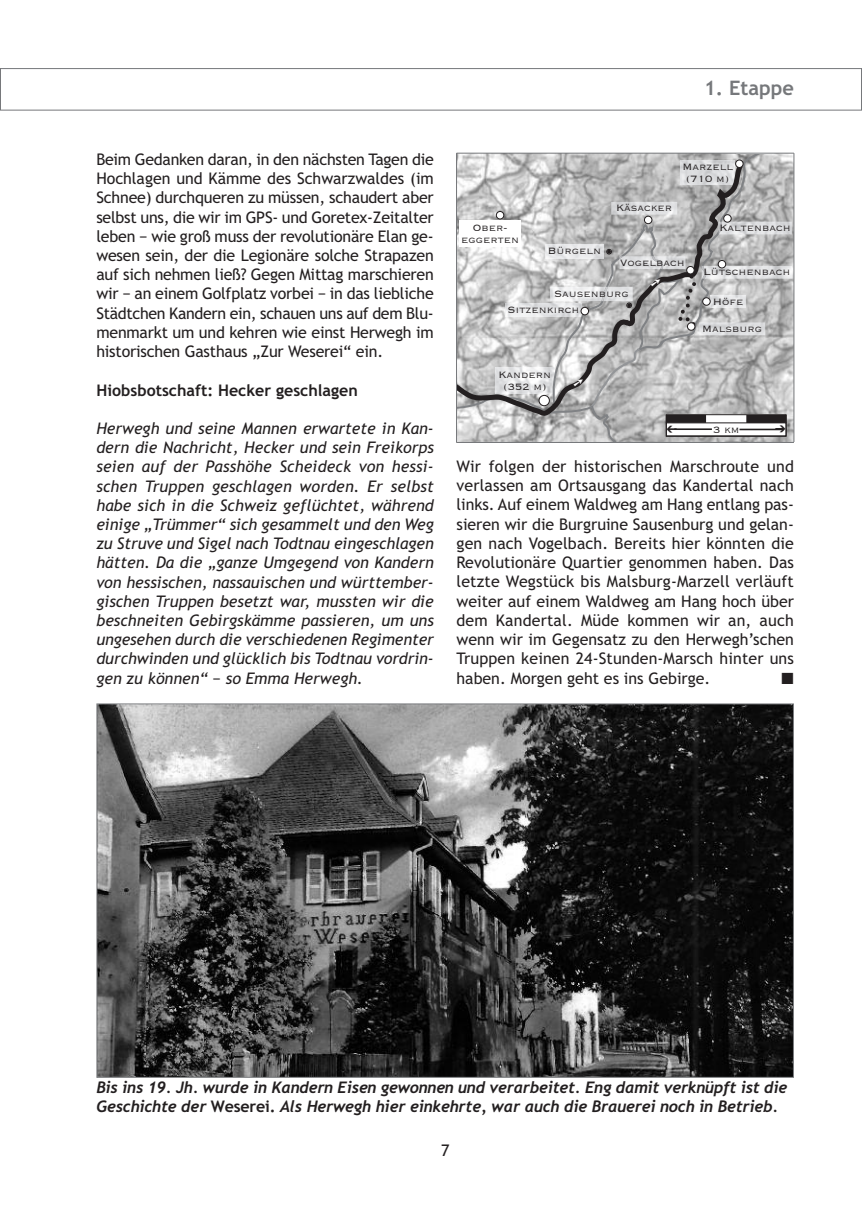
<style>
.page{position:relative;width:862px;height:1214px;background:#fff}
.page>*{position:absolute;margin:0;border:0;box-sizing:border-box;transform-origin:0 0}
.t1{font:700 20px "Trebuchet MS";color:#76787b}
.t2{font:16px/19.2px "Trebuchet MS";letter-spacing:-.005em;color:#231f20;text-align:justify}
.t3{font:italic 16px/19.2px "Trebuchet MS";letter-spacing:-.005em;color:#231f20;text-align:justify}
.t4{font:italic 700 16px/19.2px "Trebuchet";letter-spacing:-.015em;color:#231f20}
.t5{font:700 16px "Trebuchet MS";color:#231f20}
.t6{font:16px "Zapf Dingbats ITC";color:#231f20}
.t7{font:300 12px/12px "Copperplate";letter-spacing:-.01em;color:#231f20;text-align:center}
.s1{font-family:"Trebuchet MS";font-style:normal}
</style>
<div class="page">
<div style="left:0;top:68px;width:862px;height:43px;border:1px solid #76787b"></div>
<img style="left:764px;top:154px;width:29px;height:288px">
<img style="left:764px;top:322px;width:1px;height:13px">
<div style="left:666px;top:414px;width:120px;height:22px;background:#fff"></div>
<hr style="left:739px;top:428px;width:45px;height:2px;background:#231f20">
<div style="left:746px;top:415px;width:40px;height:8px;background:#231f20"></div>
<div style="left:666px;top:422px;width:120px;height:15px;border:1px solid #231f20"></div>
<img style="left:764px;top:222px;width:28px;height:12px">
<hr style="left:793px;top:153px;width:1px;height:289px;background:#76787b">
<hr style="left:456px;top:153px;width:338px;height:1px;background:#76787b">
<hr style="left:456px;top:442px;width:338px;height:1px;background:#76787b">
<img style="left:98px;top:705px;width:694px;height:370px">
<svg style="left:775px;top:426px;width:10px;height:6px"></svg>
<svg style="left:456px;top:152px;width:308px;height:291px;background:#b8b8b9"></svg>
<p class="t2" style="left:96px;top:150px;width:339px">Beim Gedanken daran, in den nächsten Tagen die Hochlagen und Kämme des Schwarzwaldes (im Schnee) durchqueren zu müssen, schaudert aber selbst uns, die wir im GPS- und Goretex-Zeitalter leben − wie groß muss der revolutionäre Elan ge&shy;wesen sein, der die Legionäre solche Strapazen auf sich nehmen ließ? Gegen Mittag marschieren wir − an einem Golfplatz vorbei − in das liebliche Städtchen Kandern ein, schauen uns auf dem Blu&shy;menmarkt um und kehren wie einst Herwegh im historischen Gasthaus „Zur Weserei“ ein.</p>
<p class="t5" style="left:96px;top:380px;width:263px">Hiobsbotschaft: Hecker geschlagen</p>
<p class="t3" style="left:96px;top:419px;width:339px">Herwegh und seine Mannen erwartete in Kan&shy;dern die Nachricht, Hecker und sein Freikorps seien auf der Passhöhe Scheideck von hessi&shy;schen Truppen geschlagen worden. Er selbst habe sich in die Schweiz geflüchtet, während einige „Trümmer“ sich gesammelt und den Weg zu Struve und Sigel nach Todtnau eingeschlagen hätten. Da die „ganze Umgegend von Kandern von hessischen, nassauischen und württember&shy;gischen Truppen besetzt war, mussten wir die beschneiten Gebirgskämme passieren, um uns ungesehen durch die verschiedenen Regimenter durchwinden und glücklich bis Todtnau vordrin&shy;gen zu können“ − so Emma Herwegh.</p>
<p class="t1" style="left:704px;top:76px;width:91px">1. Etappe</p>
<p class="t7" style="left:461px;top:221px;width:59px">Ober&shy;eggerten</p>
<p class="t7" style="left:548px;top:244px;width:55px">Bürgeln</p>
<p class="t7" style="left:616px;top:201px;width:58px">Käsacker</p>
<p class="t7" style="left:682px;top:159px;width:52px">Marzell (710 m)</p>
<p class="t7" style="left:620px;top:256px;width:66px">Vogelbach</p>
<p class="t7" style="left:719px;top:221px;width:73px">Kaltenbach</p>
<p class="t7" style="left:703px;top:265px;width:88px">Lütschenbach</p>
<p class="t7" style="left:554px;top:287px;width:76px">Sausenburg</p>
<p class="t7" style="left:713px;top:294px;width:32px">Höfe</p>
<p class="t7" style="left:507px;top:303px;width:74px">Sitzenkirch</p>
<p class="t7" style="left:498px;top:367px;width:54px">Kandern (352 m)</p>
<p class="t7" style="left:702px;top:322px;width:62px">Malsburg</p>
<p class="t7" style="left:713px;top:422px;width:28px">3 km</p>
<p class="t2" style="left:456px;top:457px;width:339px">Wir folgen der historischen Marschroute und verlassen am Ortsausgang das Kandertal nach links. Auf einem Waldweg am Hang entlang pas&shy;sieren wir die Burgruine Sausenburg und gelan&shy;gen nach Vogelbach. Bereits hier könnten die Revolutionäre Quartier genommen haben. Das letzte Wegstück bis Malsburg-Marzell verläuft weiter auf einem Waldweg am Hang hoch über dem Kandertal. Müde kommen wir an, auch wenn wir im Gegensatz zu den Herwegh’schen Truppen keinen 24-Stunden-Marsch hinter uns haben. Morgen geht es ins Gebirge.</p>
<p class="t6" style="left:781px;top:668px;width:14px">■</p>
<p class="t4" style="left:96px;top:1077px;width:692px">Bis ins 19. Jh. wurde in Kandern Eisen gewonnen und verarbeitet. Eng damit verknüpft ist die<br>Geschichte der <span class="s1">Weserei.</span> Als Herwegh hier einkehrte, war auch die Brauerei noch in Betrieb.</p>
<p class="t2" style="left:441px;top:1140px;width:10px">7</p>
</div>
